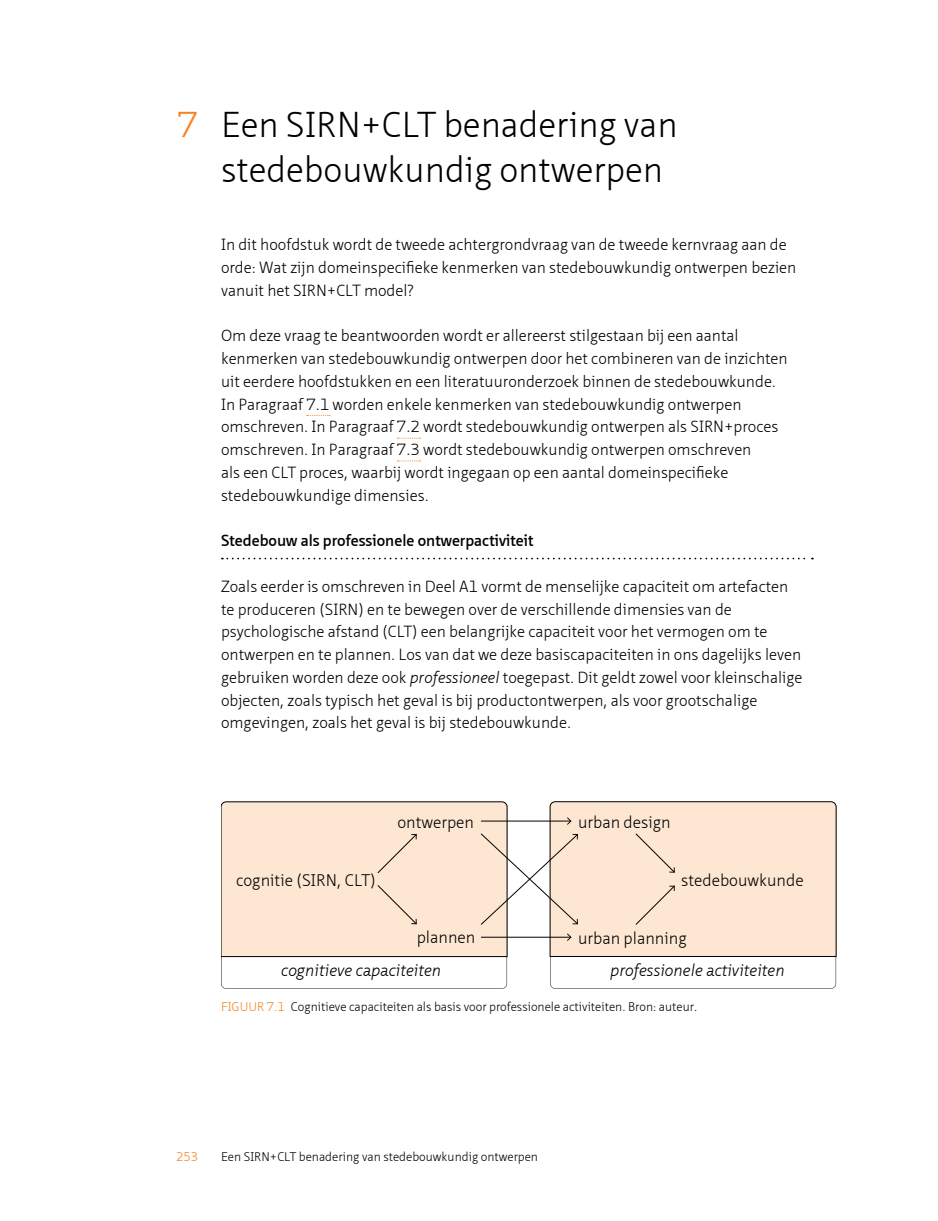
<style>
.page{position:relative;width:938px;height:1221px;background:#fff}
.page>*{position:absolute;margin:0;border:0;box-sizing:border-box;transform-origin:0 0}
.t1{font:300 35px/45.5px "Neue Sans Pro";color:#000}
.t2{font:300 16.45px "Neue Sans Pro";color:#000}
.t3{font:italic 300 16.45px "Neue Sans Pro";color:#000}
.BODY_Normal{font:300 15.75px/22.8px "Neue Sans Pro";color:#000}
.SUBHEADING_Normal_2{font:600 15.75px "Neue Sans Pro";color:#000}
.t4{font:300 12.25px "Neue Sans Pro";color:#000}
.t5{font:300 12.25px "Neue Sans Pro";color:#f58220}
.s1{color:#f58220}
.s2{font-style:italic}
</style>
<div class="page">
<svg style="left:307px;top:415px;width:23px;height:1px"></svg>
<svg style="left:397px;top:438px;width:23px;height:1px"></svg>
<svg style="left:397px;top:460px;width:23px;height:1px"></svg>
<svg style="left:222px;top:557px;width:591px;height:2px"></svg>
<svg style="left:550px;top:956px;width:286px;height:32px"></svg>
<svg style="left:221px;top:956px;width:286px;height:32px"></svg>
<svg style="left:221px;top:801px;width:615px;height:155px;background:#f8e3d1"></svg>
<p class="t1" style="left:221px;top:101px;width:458px;text-indent:-44px"><span class="s1">7</span> Een SIRN+CLT benadering van stedebouwkundig ontwerpen</p>
<p class="BODY_Normal" style="left:221px;top:233px;width:577px">In dit hoofdstuk wordt de tweede achtergrondvraag van de tweede kernvraag aan de orde: Wat zijn domeinspecifieke kenmerken van stedebouwkundig ontwerpen bezien vanuit het SIRN+CLT model?</p>
<p class="BODY_Normal" style="left:221px;top:324px;width:568px">Om deze vraag te beantwoorden wordt er allereerst stilgestaan bij een aantal kenmerken van stedebouwkundig ontwerpen door het combineren van de inzichten uit eerdere hoofdstukken en een literatuuronderzoek binnen de stedebouwkunde.<br>In Paragraaf 7.1 worden enkele kenmerken van stedebouwkundig ontwerpen omschreven. In Paragraaf 7.2 wordt stedebouwkundig ontwerpen als SIRN+proces omschreven. In Paragraaf 7.3 wordt stedebouwkundig ontwerpen omschreven<br>als een CLT proces, waarbij wordt ingegaan op een aantal domeinspecifieke stedebouwkundige dimensies.</p>
<p class="SUBHEADING_Normal_2" style="left:221px;top:530px;width:314px">Stedebouw als professionele ontwerpactiviteit</p>
<p class="BODY_Normal" style="left:221px;top:574px;width:583px">Zoals eerder is omschreven in Deel A1 vormt de menselijke capaciteit om artefacten te produceren (SIRN) en te bewegen over de verschillende dimensies van de psychologische afstand (CLT) een belangrijke capaciteit voor het vermogen om te ontwerpen en te plannen. Los van dat we deze basiscapaciteiten in ons dagelijks leven gebruiken worden deze ook <span class="s2">professioneel</span> toegepast. Dit geldt zowel voor kleinschalige objecten, zoals typisch het geval is bij productontwerpen, als voor grootschalige omgevingen, zoals het geval is bij stedebouwkunde.</p>
<p class="t2" style="left:236px;top:869px;width:141px">cognitie (SIRN, CLT)</p>
<p class="t2" style="left:397px;top:811px;width:78px">ontwerpen</p>
<p class="t2" style="left:578px;top:811px;width:94px">urban design</p>
<p class="t2" style="left:681px;top:869px;width:124px">stedebouwkunde</p>
<p class="t2" style="left:417px;top:926px;width:60px">plannen</p>
<p class="t2" style="left:578px;top:927px;width:110px">urban planning</p>
<p class="t3" style="left:281px;top:959px;width:161px">cognitieve capaciteiten</p>
<p class="t3" style="left:610px;top:959px;width:176px">professionele activiteiten</p>
<p class="t4" style="left:221px;top:998px;width:478px"><span class="s1">Fig uur 7.1</span> Cognitieve capaciteiten als basis voor professionele activiteiten. Bron: auteur.</p>
<p class="t5" style="left:176px;top:1148px;width:24px">253</p>
<p class="t4" style="left:221px;top:1148px;width:318px">Een SIRN+CLT benadering van stedebouwkundig ontwerpen</p>
</div>
